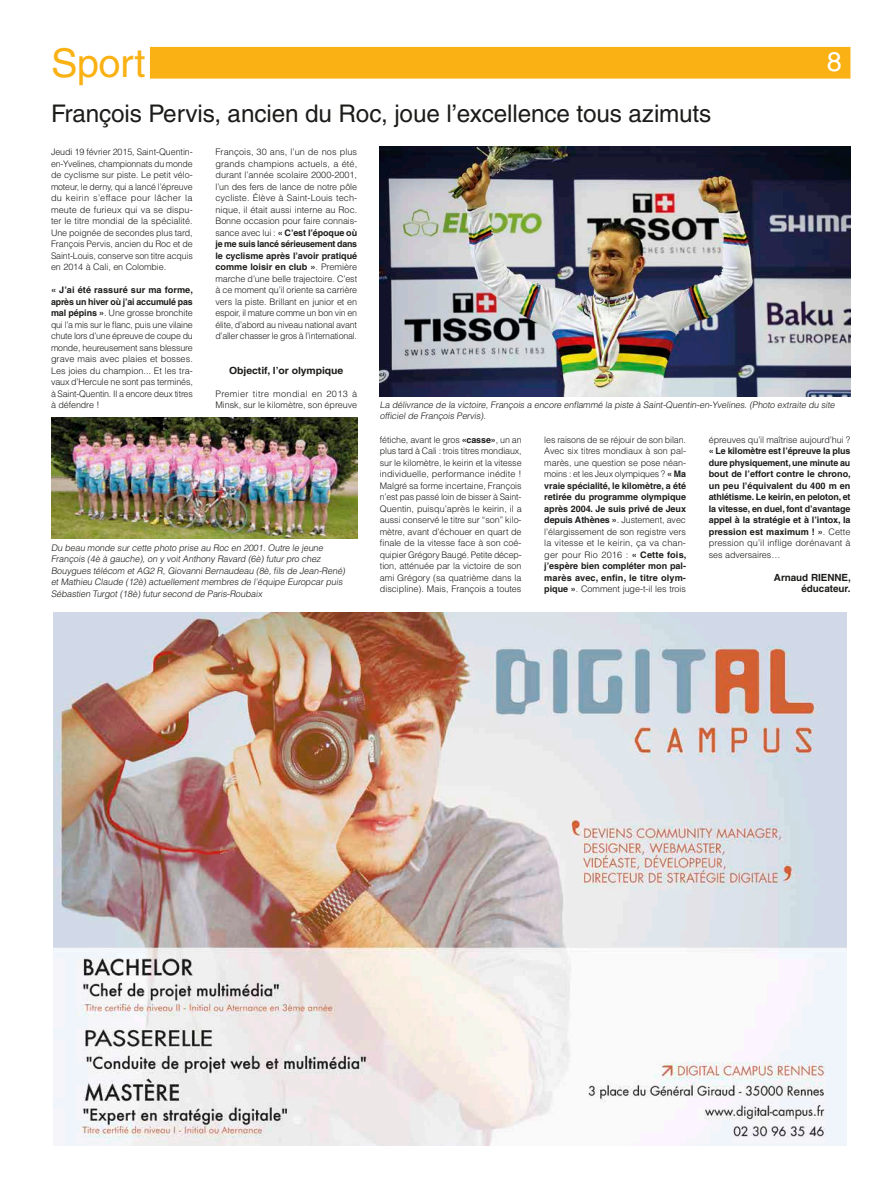
<style>
.page{position:relative;width:893px;height:1191px;background:#fff}
.page>*{position:absolute;margin:0;border:0;box-sizing:border-box;transform-origin:0 0}
.t1{font:condensed 39.6px "Helvetica";letter-spacing:-.01em;color:#f9b113;scale:1.22 1}
.t2{font:27px "Helvetica";color:#fff}
.t3{font:24.3px "Helvetica";letter-spacing:-.005em;color:#1c1c1a}
.t4{font:700 9.9px/11.5px "Helvetica";letter-spacing:-.005em;color:#1c1c1a;text-align:right}
.t5{font:700 9.9px "Helvetica";letter-spacing:-.005em;color:#1c1c1a;scale:1.06 1}
.t6{font:300 9px/11.5px "Helvetica";letter-spacing:-.005em;color:#1c1c1a;text-align:justify}
.t7{font:700 9px/11.5px "Helvetica";letter-spacing:-.005em;color:#1c1c1a;text-align:justify}
.s1{font-weight:700}
.s2{font-weight:300}
</style>
<div class="page">
<div style="left:51px;top:47px;width:799px;height:32px;background:#f9b113"></div>
<div style="left:47px;top:45px;width:103px;height:36px;background:#fff"></div>
<img style="left:53px;top:613px;width:794px;height:532px">
<img style="left:380px;top:147px;width:470px;height:250px">
<img style="left:51px;top:417px;width:306px;height:121px">
<h1 class="t1" style="left:51px;top:40px;width:79px">Sport</h1>
<h2 class="t2" style="left:827px;top:46px;width:17px">8</h2>
<h3 class="t3" style="left:51px;top:99px;width:662px">François Pervis, ancien du Roc, joue l’excellence tous azimuts</h3>
<p class="t6" style="left:51px;top:146px;width:143px">Jeudi 19 février 2015, Saint-Quentin&shy;en-Yvelines, championnats du monde de cyclisme sur piste. Le petit vélo&shy;moteur, le derny, qui a lancé l’épreuve du keirin s’efface pour lâcher la meute de furieux qui va se dispu&shy;ter le titre mondial de la spécialité.<br>Une poignée de secondes plus tard, François Pervis, ancien du Roc et de Saint-Louis, conserve son titre acquis en 2014 à Cali, en Colombie.</p>
<p class="t6" style="left:51px;top:284px;width:144px"><span class="s1">« J’ai été rassuré sur ma forme, après un hiver où j’ai accumulé pas mal pépins »</span>. Une grosse bronchite qui l’a mis sur le flanc, puis une vilaine chute lors d’une épreuve de coupe du monde, heureusement sans blessure grave mais avec plaies et bosses.<br>Les joies du champion... Et les tra&shy;vaux d’Hercule ne sont pas terminés, à Saint-Quentin. Il a encore deux titres à défendre !</p>
<p class="t6" style="left:215px;top:146px;width:143px">François, 30 ans, l’un de nos plus grands champions actuels, a été, durant l’année scolaire 2000-2001, l’un des fers de lance de notre pôle cycliste. Élève à Saint-Louis tech&shy;nique, il était aussi interne au Roc.<br>Bonne occasion pour faire connais&shy;sance avec lui : <span class="s1">« C’est l’époque où je me suis lancé sérieusement dans le cyclisme après l’avoir pratiqué comme loisir en club »</span>. Première marche d’une belle trajectoire. C’est à ce moment qu’il oriente sa carrière vers la piste. Brillant en junior et en espoir, il mature comme un bon vin en élite, d’abord au niveau national avant d’aller chasser le gros à l’international.</p>
<p class="t5" style="left:229px;top:364px;width:109px">Objectif, l’or olympique</p>
<p class="t6" style="left:215px;top:387px;width:143px">Premier titre mondial en 2013 à<br>Minsk, sur le kilomètre, son épreuve</p>
<p class="t6" style="left:51px;top:542px;width:297px;text-align:left">Du beau monde sur cette photo prise au Roc en 2001. Outre le jeune François (4è à gauche), on y voit Anthony Ravard (6è) futur pro chez Bouygues télécom et AG2 R, Giovanni Bernaudeau (8è, fils de Jean-René) et Mathieu Claude (12è) actuellement membres de l’équipe Europcar puis Sébastien Turgot (18è) futur second de Paris-Roubaix</p>
<p class="t6" style="left:380px;top:399px;width:458px">La délivrance de la victoire, François a encore enflammé la piste à Saint-Quentin-en-Yvelines. (Photo extraite du site officiel de François Pervis).</p>
<p class="t6" style="left:380px;top:433px;width:143px">fétiche, avant le gros <span class="s1">«casse»</span>, un an plus tard à Cali : trois titres mondiaux, sur le kilomètre, le keirin et la vitesse individuelle, performance inédite !<br>Malgré sa forme incertaine, François n’est pas passé loin de bisser à Saint-Quentin, puisqu’après le keirin, il a aussi conservé le titre sur “son” kilo&shy;mètre, avant d’échouer en quart de finale de la vitesse face à son coé&shy;quipier Grégory Baugé. Petite décep&shy;tion, atténuée par la victoire de son ami Grégory (sa quatrième dans la discipline). Mais, François a toutes</p>
<p class="t6" style="left:544px;top:433px;width:144px">les raisons de se réjouir de son bilan.<br>Avec six titres mondiaux à son pal&shy;marès, une question se pose néan&shy;moins : et les Jeux olympiques ? <span class="s1">« Ma vraie spécialité, le kilomètre, a été retirée du programme olympique après 2004. Je suis privé de Jeux depuis Athènes »</span>. Justement, avec l’élargissement de son registre vers la vitesse et le keirin, ça va chan&shy;ger pour Rio 2016 : <span class="s1">« Cette fois, j’espère bien compléter mon pal&shy;marès avec, enfin, le titre olym&shy;pique »</span>. Comment juge-t-il les trois</p>
<p class="t6" style="left:709px;top:433px;width:143px">épreuves qu’il maîtrise aujourd’hui ?</p>
<p class="t7" style="left:709px;top:445px;width:144px">« Le kilomètre est l’épreuve la plus dure physiquement, une minute au bout de l’effort contre le chrono, un peu l’équivalent du 400 m en athlétisme. Le keirin, en peloton, et la vitesse, en duel, font d’avantage appel à la stratégie et à l’intox, la pression est maximum ! »<span class="s2">. Cette pression qu’il inflige dorénavant à ses adversaires…</span></p>
<p class="t4" style="left:774px;top:571px;width:78px">Arnaud RIENNE, éducateur.</p>
</div>
